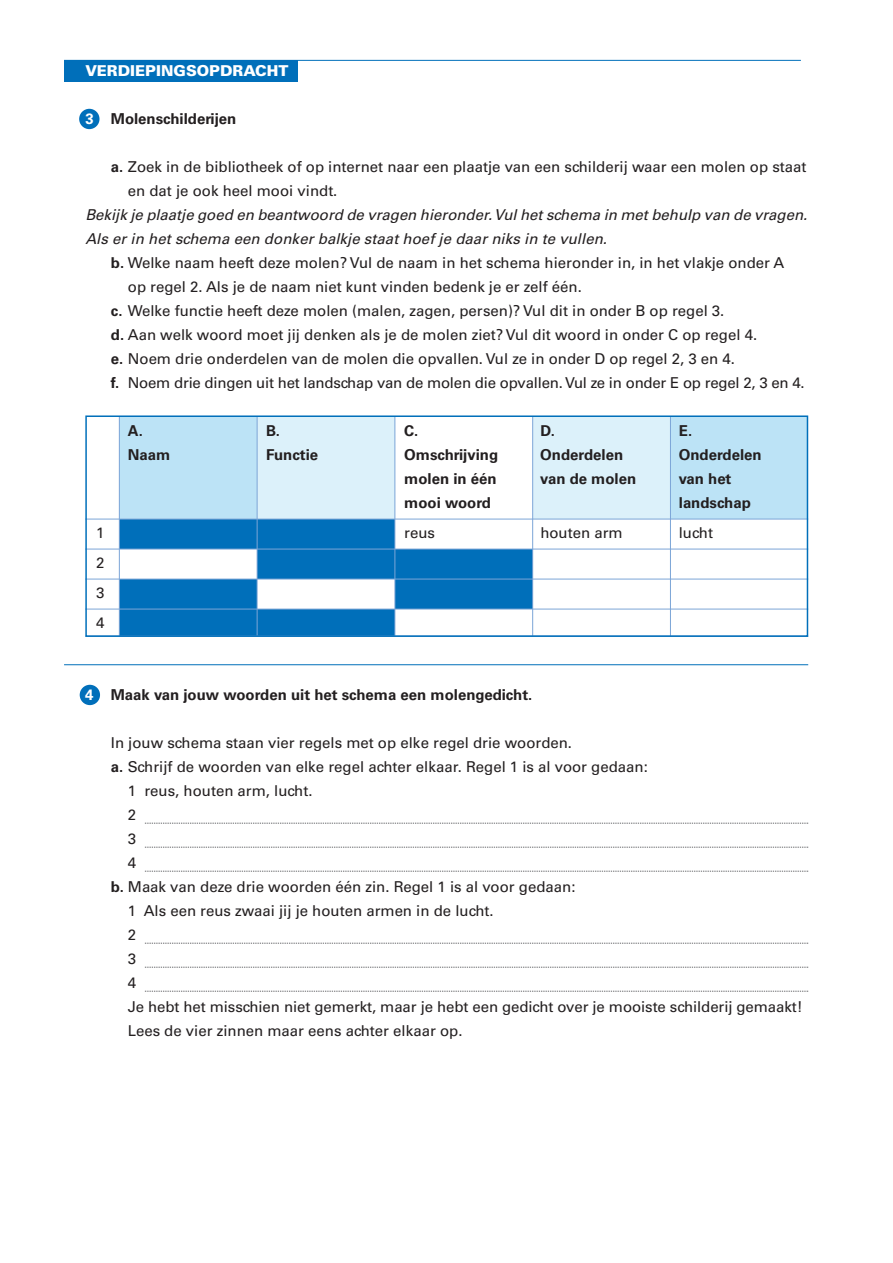
<style>
.page{position:relative;width:893px;height:1263px;background:#fff}
.page>*{position:absolute;margin:0;border:0;box-sizing:border-box;transform-origin:0 0}
.t1{font:15px/30px "Univers";color:#231f20}
.t2{font:700 15px "Univers";color:#231f20}
.t3{font:italic 15px "Univers";color:#231f20}
.t4{font:900 15px "Univers";color:#fff}
.s1{color:#fff}
.s2{font-weight:700}
</style>
<div class="page">
<div style="left:533px;top:417px;width:137px;height:102px;background:#dcf1fa"></div>
<div style="left:257px;top:417px;width:138px;height:102px;background:#dcf1fa"></div>
<div style="left:119px;top:416px;width:138px;height:103px;background:#bce3f6"></div>
<div style="left:671px;top:416px;width:136px;height:103px;background:#bce3f6"></div>
<div style="left:119px;top:519px;width:138px;height:30px;background:#006fba"></div>
<div style="left:119px;top:579px;width:138px;height:30px;background:#006fba"></div>
<div style="left:395px;top:579px;width:138px;height:30px;background:#006fba"></div>
<div style="left:119px;top:609px;width:138px;height:27px;background:#006fba"></div>
<div style="left:257px;top:609px;width:138px;height:27px;background:#006fba"></div>
<div style="left:257px;top:519px;width:138px;height:30px;background:#006fba"></div>
<div style="left:257px;top:549px;width:138px;height:30px;background:#006fba"></div>
<div style="left:395px;top:549px;width:138px;height:30px;background:#006fba"></div>
<hr style="left:119px;top:416px;width:1px;height:220px;background:#7ca5d7">
<hr style="left:257px;top:416px;width:1px;height:220px;background:#7ca5d7">
<hr style="left:394px;top:416px;width:1px;height:220px;background:#7ca5d7">
<hr style="left:532px;top:416px;width:1px;height:220px;background:#7ca5d7">
<hr style="left:670px;top:416px;width:1px;height:220px;background:#7ca5d7">
<div style="left:64px;top:60px;width:234px;height:22px;background:#006fba"></div>
<div style="left:79px;top:109px;width:21px;height:20px;background:#006fba;border-radius:50%"></div>
<div style="left:80px;top:685px;width:20px;height:20px;background:#006fba;border-radius:50%"></div>
<hr style="left:85px;top:519px;width:723px;height:1px;background:#7ca5d7">
<hr style="left:85px;top:549px;width:723px;height:1px;background:#7ca5d7">
<hr style="left:85px;top:579px;width:723px;height:1px;background:#7ca5d7">
<hr style="left:85px;top:609px;width:723px;height:1px;background:#7ca5d7">
<svg style="left:145px;top:823px;width:663px;height:1px"></svg>
<svg style="left:145px;top:847px;width:663px;height:1px"></svg>
<svg style="left:145px;top:871px;width:663px;height:1px"></svg>
<svg style="left:145px;top:943px;width:663px;height:1px"></svg>
<svg style="left:145px;top:967px;width:663px;height:1px"></svg>
<svg style="left:145px;top:991px;width:663px;height:1px"></svg>
<hr style="left:64px;top:60px;width:737px;height:1px;background:#006fba">
<hr style="left:64px;top:664px;width:744px;height:1px;background:#006fba">
<div style="left:85px;top:415px;width:723px;height:222px;border:2px solid #006fba"></div>
<p class="t4" style="left:85px;top:61px;width:205px">VERDIEPINGSOPDRACHT</p>
<p class="t2" style="left:85px;top:110px;width:153px"><span class="s1">3</span> Molenschilderijen</p>
<p class="t1" style="left:128px;top:155px;width:680px;line-height:24px;text-indent:-17px"><span class="s2">a.</span> Zoek in de bibliotheek of op internet naar een plaatje van een schilderij waar een molen op staat en dat je ook heel mooi vindt.</p>
<p class="t3" style="left:85px;top:206px;width:727px">Bekijk je plaatje goed en beantwoord de vragen hieronder.Vulhetschema in metbehulp van de vragen.</p>
<p class="t3" style="left:85px;top:230px;width:527px">Als erin hetschema een donkerbalkje staathoefje daarniks in te vullen.</p>
<p class="t1" style="left:111px;top:248px;width:675px"><span class="s2">b.</span> Welke naam heeft deze molen? Vul de naam in het schema hieronder in, in het vlakje onder A</p>
<p class="t1" style="left:128px;top:272px;width:455px">op regel 2. Als je de naam niet kunt vinden bedenk je er zelf één.</p>
<p class="t1" style="left:111px;top:296px;width:615px"><span class="s2">c.</span> Welke functie heeft deze molen (malen, zagen, persen)? Vul dit in onder B op regel 3.</p>
<p class="t1" style="left:111px;top:320px;width:648px"><span class="s2">d.</span> Aan welk woord moet jij denken als je de molen ziet? Vul dit woord in onder C op regel 4.</p>
<p class="t1" style="left:111px;top:344px;width:626px"><span class="s2">e.</span> Noem drie onderdelen van de molen die opvallen. Vul ze in onder D op regel 2, 3 en 4.</p>
<p class="t1" style="left:111px;top:368px;width:695px"><span class="s2">f.</span> Noem drie dingen uit het landschap van de molen die opvallen. Vul ze in onder E op regel 2, 3 en 4.</p>
<p class="t2" style="left:128px;top:422px;width:16px">A.</p>
<p class="t2" style="left:266px;top:422px;width:15px">B.</p>
<p class="t2" style="left:404px;top:422px;width:16px">C.</p>
<p class="t2" style="left:540px;top:422px;width:16px">D.</p>
<p class="t2" style="left:679px;top:422px;width:15px">E.</p>
<p class="t2" style="left:128px;top:446px;width:44px">Naam</p>
<p class="t2" style="left:266px;top:446px;width:54px">Functie</p>
<p class="t2" style="left:404px;top:446px;width:95px">Omschrijving</p>
<p class="t2" style="left:540px;top:446px;width:84px">Onderdelen</p>
<p class="t2" style="left:679px;top:446px;width:84px">Onderdelen</p>
<p class="t2" style="left:404px;top:470px;width:94px">molen in één</p>
<p class="t2" style="left:540px;top:470px;width:97px">van de molen</p>
<p class="t2" style="left:679px;top:470px;width:54px">van het</p>
<p class="t2" style="left:404px;top:494px;width:88px">mooi woord</p>
<p class="t2" style="left:679px;top:494px;width:74px">landschap</p>
<p class="t1" style="left:96px;top:518px;width:10px">1</p>
<p class="t1" style="left:404px;top:518px;width:32px">reus</p>
<p class="t1" style="left:540px;top:518px;width:84px">houten arm</p>
<p class="t1" style="left:679px;top:518px;width:36px">lucht</p>
<p class="t1" style="left:96px;top:548px;width:10px;text-align:justify">2<br>3<br>4</p>
<p class="t2" style="left:85px;top:686px;width:448px"><span class="s1">4</span> Maak van jouw woorden uit het schema een molengedicht.</p>
<p class="t1" style="left:111px;top:728px;width:463px">In jouw schema staan vier regels met op elke regel drie woorden.</p>
<p class="t1" style="left:111px;top:752px;width:538px"><span class="s2">a.</span> Schrijf de woorden van elke regel achter elkaar. Regel 1 is al voor gedaan:</p>
<p class="t1" style="left:128px;top:776px;width:186px">1 reus, houten arm, lucht.</p>
<p class="t1" style="left:128px;top:800px;width:10px">2</p>
<p class="t1" style="left:128px;top:824px;width:10px">3</p>
<p class="t1" style="left:128px;top:848px;width:10px">4</p>
<p class="t1" style="left:111px;top:872px;width:466px"><span class="s2">b.</span> Maak van deze drie woorden één zin. Regel 1 is al voor gedaan:</p>
<p class="t1" style="left:128px;top:896px;width:367px">1 Als een reus zwaai jij je houten armen in de lucht.</p>
<p class="t1" style="left:128px;top:920px;width:10px">2</p>
<p class="t1" style="left:128px;top:944px;width:10px">3</p>
<p class="t1" style="left:128px;top:968px;width:10px">4</p>
<p class="t1" style="left:128px;top:992px;width:676px">Je hebt het misschien niet gemerkt, maar je hebt een gedicht over je mooiste schilderij gemaakt!</p>
<p class="t1" style="left:128px;top:1016px;width:336px">Lees de vier zinnen maar eens achter elkaar op.</p>
</div>
